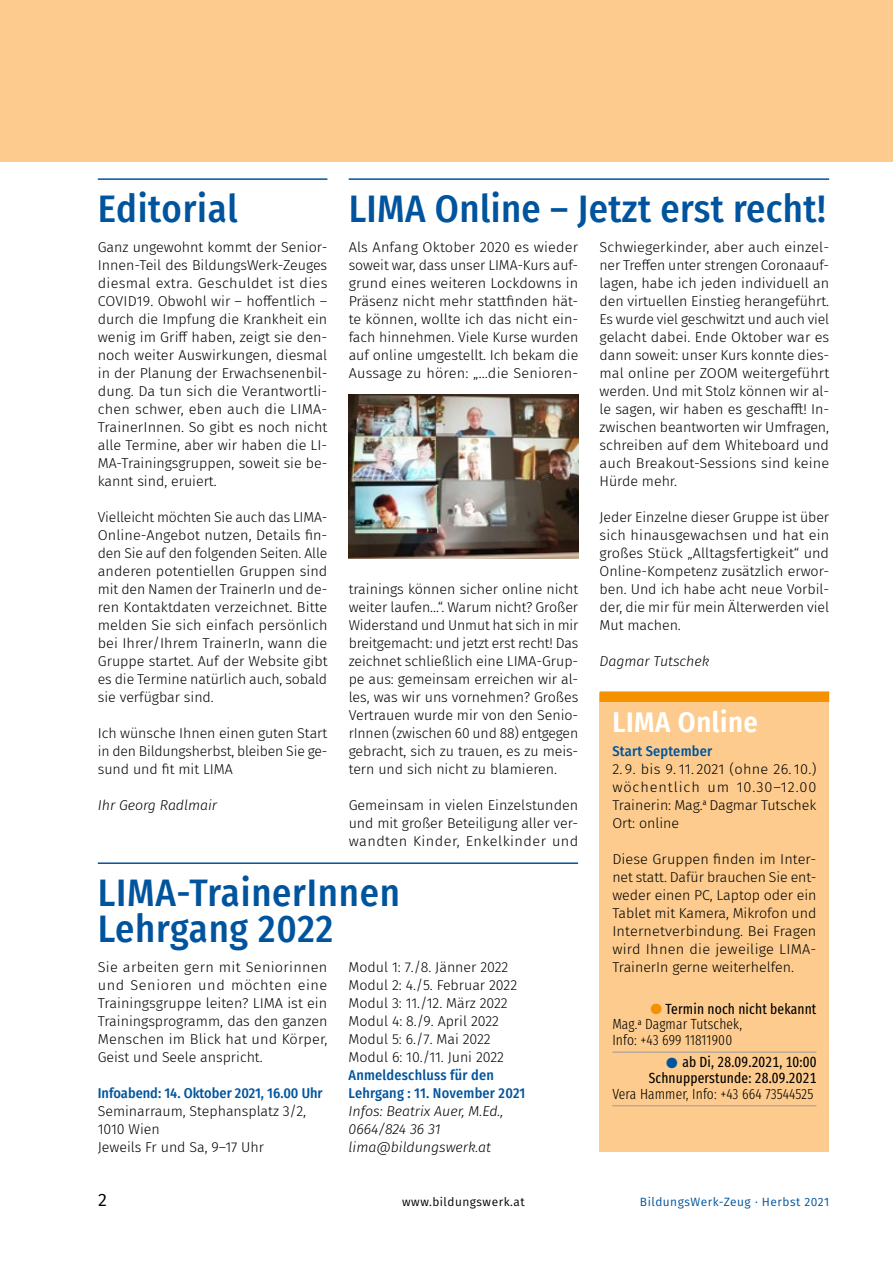
<style>
.page{position:relative;width:893px;height:1263px;background:#fff}
.page>*{position:absolute;margin:0;border:0;box-sizing:border-box;transform-origin:0 0}
.Headline{font:500 38.4px/36px "Fira Sans Condensed";letter-spacing:.01em;color:#00549d}
.Headline_Box{font:600 28.5px "Fira Sans Condensed";letter-spacing:.02em;color:#fff}
.t1{font:18px "Fira Sans";color:#000}
.LIMA_Termin{font:14.7px "Fira Sans Compressed";letter-spacing:.01em;color:#000}
.LIMA_copy_LINIE{font:300 14.7px/15.8px "Fira Sans Compressed";letter-spacing:.01em;color:#000}
.copy{font:300 14.25px/18px "Fira Sans";letter-spacing:-.005em;color:#000;text-align:justify}
.Zwischentitel{font:500 14.25px/18px "Fira Sans Condensed";letter-spacing:.015em;color:#00549d}
.copy_Autor__kursi{font:italic 300 14.25px/18px "Fira Sans";letter-spacing:-.005em;color:#000}
.t2{font:12px "Fira Sans";letter-spacing:.04em;color:#00549d}
.t3{font:12px "Fira Sans";letter-spacing:.04em;color:#000}
.s1{color:#f39100}
.s2{color:#00549d}
</style>
<div class="page">
<div style="left:0;top:0;width:893px;height:162px;background:#fccb8d"></div>
<hr style="left:98px;top:178px;width:229px;height:2px;background:#00549d">
<hr style="left:98px;top:862px;width:480px;height:2px;background:#00549d">
<hr style="left:349px;top:178px;width:480px;height:2px;background:#00549d">
<img style="left:349px;top:395px;width:229px;height:163px">
<div style="left:600px;top:694px;width:229px;height:458px;background:#fccb8d"></div>
<div style="left:600px;top:691px;width:229px;height:11px;background:#f39100"></div>
<hr style="left:612px;top:1051px;width:204px;height:2px;background:#9c9c9d">
<hr style="left:612px;top:1105px;width:204px;height:1px;background:#9c9c9d">
<p class="Headline" style="left:98px;top:189px;width:141px">Editorial</p>
<p class="copy" style="left:98px;top:238px;width:231px;text-align:left">Ganz ungewohnt kommt der Senior-Innen-Teil des BildungsWerk-Zeuges diesmal extra. Geschuldet ist dies COVID19. Obwohl wir – hoffentlich – durch die Impfung die Krankheit ein wenig im Griff haben, zeigt sie den&shy;noch weiter Auswirkungen, diesmal in der Planung der Erwachsenenbil&shy;dung. Da tun sich die Verantwortli&shy;chen schwer, eben auch die LIMA-TrainerInnen. So gibt es noch nicht alle Termine, aber wir haben die LI-MA-Trainingsgruppen, soweit sie be&shy;kannt sind, eruiert.</p>
<p class="copy" style="left:98px;top:508px;width:231px">Vielleicht möchten Sie auch das LIMA-Online-Angebot nutzen, Details fin&shy;den Sie auf den folgenden Seiten. Alle anderen potentiellen Gruppen sind mit den Namen der TrainerIn und de&shy;ren Kontaktdaten verzeichnet. Bitte melden Sie sich einfach persönlich bei Ihrer/Ihrem TrainerIn, wann die Gruppe startet. Auf der Website gibt es die Termine natürlich auch, sobald sie verfügbar sind.</p>
<p class="copy" style="left:98px;top:724px;width:231px">Ich wünsche Ihnen einen guten Start in den Bildungsherbst, bleiben Sie ge&shy;sund und fit mit LIMA</p>
<p class="copy_Autor__kursi" style="left:98px;top:796px;width:121px">Ihr Georg Radlmair</p>
<p class="Headline" style="left:349px;top:189px;width:479px">LIMA Online – Jetzt erst recht!</p>
<p class="copy" style="left:349px;top:238px;width:231px">Als Anfang Oktober 2020 es wieder soweit war, dass unser LIMA-Kurs auf&shy;grund eines weiteren Lockdowns in Präsenz nicht mehr stattfinden hät&shy;te können, wollte ich das nicht ein&shy;fach hinnehmen. Viele Kurse wurden auf online umgestellt. Ich bekam die Aussage zu hören: „…die Senioren-</p>
<p class="copy" style="left:600px;top:238px;width:231px">Schwiegerkinder, aber auch einzel&shy;ner Treffen unter strengen Coronaauf&shy;lagen, habe ich jeden individuell an den virtuellen Einstieg herangeführt.<br>Es wurde viel geschwitzt und auch viel gelacht dabei. Ende Oktober war es dann soweit: unser Kurs konnte dies&shy;mal online per ZOOM weitergeführt werden. Und mit Stolz können wir al&shy;le sagen, wir haben es geschafft! In&shy;zwischen beantworten wir Umfragen, schreiben auf dem Whiteboard und auch Breakout-Sessions sind keine Hürde mehr.</p>
<p class="copy" style="left:600px;top:508px;width:231px">Jeder Einzelne dieser Gruppe ist über sich hinausgewachsen und hat ein großes Stück „Alltagsfertigkeit“ und Online-Kompetenz zusätzlich erwor&shy;ben. Und ich habe acht neue Vorbil&shy;der, die mir für mein Älterwerden viel Mut machen.</p>
<p class="copy_Autor__kursi" style="left:600px;top:652px;width:111px">Dagmar Tutschek</p>
<p class="copy" style="left:349px;top:580px;width:231px">trainings können sicher online nicht weiter laufen…“. Warum nicht? Großer Widerstand und Unmut hat sich in mir breitgemacht: und jetzt erst recht! Das zeichnet schließlich eine LIMA-Grup&shy;pe aus: gemeinsam erreichen wir al&shy;les, was wir uns vornehmen? Großes Vertrauen wurde mir von den Senio&shy;rInnen (zwischen 60 und 88) entgegen gebracht, sich zu trauen, es zu meis&shy;tern und sich nicht zu blamieren.</p>
<p class="copy" style="left:349px;top:796px;width:231px">Gemeinsam in vielen Einzelstunden und mit großer Beteiligung aller ver&shy;wandten Kinder, Enkelkinder und</p>
<p class="Headline_Box" style="left:612px;top:699px;width:147px">LIMA Online</p>
<p class="Zwischentitel" style="left:612px;top:741px;width:101px">Start September</p>
<p class="copy" style="left:612px;top:760px;width:206px">2. 9. bis 9. 11. 2021 (ohne 26. 10.) wöchentlich um 10.30–12.00<br>Trainerin: Mag.<sup>a</sup> Dagmar Tutschek Ort: online</p>
<p class="copy" style="left:612px;top:850px;width:206px">Diese Gruppen finden im Inter&shy;net statt. Dafür brauchen Sie ent&shy;weder einen PC, Laptop oder ein Tablet mit Kamera, Mikrofon und Internetverbindung. Bei Fragen wird Ihnen die jeweilige LIMA-TrainerIn gerne weiterhelfen.</p>
<p class="LIMA_Termin" style="left:651px;top:997px;width:167px"><span class="s1">●</span> Termin noch nicht bekannt</p>
<p class="LIMA_copy_LINIE" style="left:612px;top:1016px;width:131px">Mag.<sup>a</sup> Dagmar Tutschek,<br>Info: +43 699 11811900</p>
<p class="LIMA_Termin" style="left:666px;top:1051px;width:152px"><span class="s2">●</span> ab Di, 28.09.2021, 10:00</p>
<p class="LIMA_Termin" style="left:649px;top:1067px;width:169px">Schnupperstunde: 28.09.2021</p>
<p class="LIMA_copy_LINIE" style="left:612px;top:1086px;width:202px">Vera Hammer, Info: +43 664 73544525</p>
<p class="Headline" style="left:98px;top:873px;width:304px">LIMA-TrainerInnen<br>Lehrgang 2022</p>
<p class="copy" style="left:98px;top:958px;width:231px">Sie arbeiten gern mit Seniorinnen und Senioren und möchten eine Trainingsgruppe leiten? LIMA ist ein Trainingsprogramm, das den ganzen Menschen im Blick hat und Körper, Geist und Seele anspricht.</p>
<p class="Zwischentitel" style="left:98px;top:1083px;width:226px">Infoabend: 14. Oktober 2021, 16.00 Uhr</p>
<p class="copy" style="left:98px;top:1102px;width:210px;text-align:left">Seminarraum, Stephansplatz 3/2,<br>1010 Wien<br>Jeweils Fr und Sa, 9–17 Uhr</p>
<p class="copy" style="left:349px;top:958px;width:161px">Modul 1: 7./8. Jänner 2022</p>
<p class="copy" style="left:349px;top:976px;width:170px">Modul 2: 4./5. Februar 2022</p>
<p class="copy" style="left:349px;top:994px;width:161px">Modul 3: 11./12. März 2022</p>
<p class="copy" style="left:349px;top:1012px;width:152px">Modul 4: 8./9. April 2022</p>
<p class="copy" style="left:349px;top:1030px;width:144px">Modul 5: 6./7. Mai 2022</p>
<p class="copy" style="left:349px;top:1048px;width:157px">Modul 6: 10./11. Juni 2022</p>
<p class="Zwischentitel" style="left:349px;top:1065px;width:178px">Anmeldeschluss für den<br>Lehrgang : 11. November 2021</p>
<p class="copy_Autor__kursi" style="left:349px;top:1102px;width:156px">Infos: Beatrix Auer, M.Ed.,<br>0664/824 36 31 lima@bildungswerk.at</p>
<p class="t1" style="left:98px;top:1186px;width:10px">2</p>
<p class="t3" style="left:402px;top:1193px;width:124px">www.bildungswerk.at</p>
<p class="t2" style="left:640px;top:1193px;width:191px">BildungsWerk-Zeug · Herbst 2021</p>
</div>
